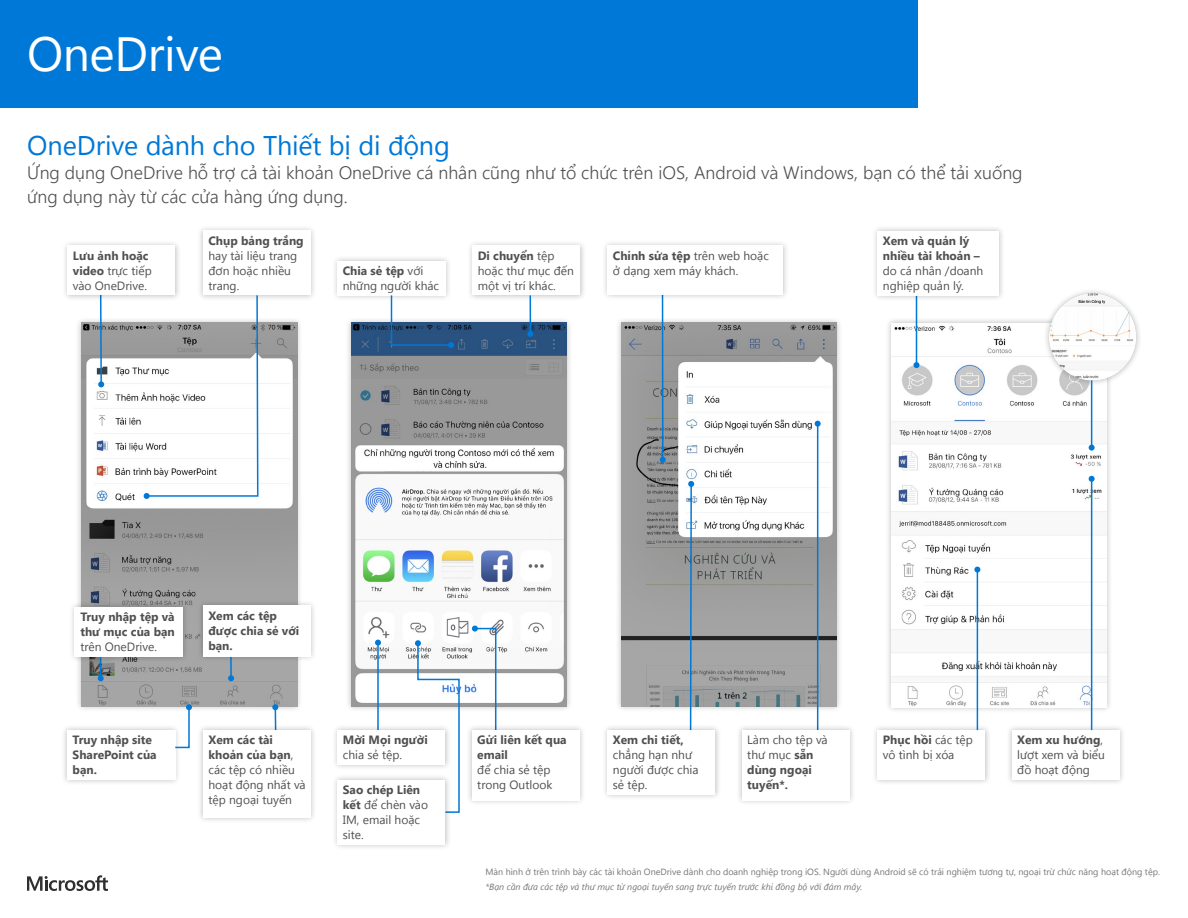
<style>
.page{position:relative;width:1188px;height:918px;background:#fff}
.page>*{position:absolute;margin:0;border:0;box-sizing:border-box;transform-origin:0 0}
.t1{font:48px "Segoe UI";letter-spacing:-.005em;color:#fff}
.t2{font:27px "Segoe UI";letter-spacing:-.005em;color:#0078d7}
.t3{font:300 18px/24px "Segoe UI";color:#505050}
.t4{font:12px/15px "Segoe UI";color:#505050}
.t5{font:700 12px/15px "Segoe UI";color:#505050}
.t6{font:9px "Segoe UI";color:#767676}
.t7{font:italic 9px "Segoe UI";color:#767676}
.s1{font-weight:700}
.s2{font-weight:400}
</style>
<div class="page">
<div style="left:0;top:0;width:918px;height:108px;background:#0078d7"></div>
<svg style="left:27px;top:875px;width:81px;height:16px"></svg>
<div style="left:75px;top:316px;width:228px;height:396px;background:#000;opacity:.25"></div>
<img style="left:81px;top:322px;width:216px;height:384px">
<div style="left:345px;top:317px;width:228px;height:395px;background:#000;opacity:.25"></div>
<img style="left:351px;top:323px;width:216px;height:384px">
<div style="left:615px;top:317px;width:228px;height:395px;background:#000;opacity:.25"></div>
<img style="left:621px;top:323px;width:216px;height:384px">
<div style="left:885px;top:317px;width:228px;height:396px;background:#000;opacity:.25"></div>
<img style="left:891px;top:323px;width:216px;height:384px">
<svg style="left:98px;top:302px;width:6px;height:85px"></svg>
<div style="left:61px;top:240px;width:121px;height:62px;background:#000;opacity:.25"></div>
<div style="left:68px;top:246px;width:108px;height:49px;background:#fff"></div>
<div style="left:61px;top:724px;width:120px;height:62px;background:#000;opacity:.25"></div>
<div style="left:67px;top:730px;width:108px;height:50px;background:#fff"></div>
<div style="left:197px;top:225px;width:120px;height:76px;background:#000;opacity:.25"></div>
<div style="left:203px;top:231px;width:108px;height:64px;background:#fff"></div>
<div style="left:331px;top:255px;width:120px;height:46px;background:#000;opacity:.25"></div>
<div style="left:337px;top:261px;width:108px;height:34px;background:#fff"></div>
<hr style="left:662px;top:295px;width:2px;height:165px;background:#0078d7">
<svg style="left:660px;top:457px;width:6px;height:6px"></svg>
<hr style="left:916px;top:295px;width:1px;height:70px;background:#0078d7">
<svg style="left:914px;top:362px;width:6px;height:6px"></svg>
<svg style="left:390px;top:294px;width:64px;height:54px"></svg>
<svg style="left:144px;top:294px;width:115px;height:205px"></svg>
<svg style="left:98px;top:663px;width:6px;height:18px"></svg>
<svg style="left:174px;top:704px;width:18px;height:45px"></svg>
<svg style="left:272px;top:704px;width:6px;height:20px"></svg>
<hr style="left:230px;top:657px;width:2px;height:21px;background:#0078d7">
<svg style="left:228px;top:675px;width:6px;height:6px"></svg>
<div style="left:197px;top:600px;width:120px;height:63px;background:#000;opacity:.25"></div>
<div style="left:203px;top:605px;width:108px;height:52px;background:#fff"></div>
<div style="left:69px;top:601px;width:120px;height:62px;background:#000;opacity:.25"></div>
<div style="left:75px;top:607px;width:108px;height:49px;background:#fff"></div>
<hr style="left:377px;top:643px;width:2px;height:87px;background:#0078d7">
<svg style="left:375px;top:640px;width:6px;height:6px"></svg>
<svg style="left:688px;top:481px;width:6px;height:243px"></svg>
<svg style="left:472px;top:626px;width:25px;height:98px"></svg>
<hr style="left:817px;top:424px;width:1px;height:306px;background:#0078d7">
<svg style="left:815px;top:421px;width:6px;height:6px"></svg>
<svg style="left:415px;top:640px;width:45px;height:173px"></svg>
<div style="left:197px;top:724px;width:120px;height:99px;background:#000;opacity:.25"></div>
<div style="left:203px;top:730px;width:108px;height:87px;background:#fff"></div>
<div style="left:466px;top:240px;width:121px;height:62px;background:#000;opacity:.25"></div>
<div style="left:472px;top:246px;width:108px;height:49px;background:#fff"></div>
<div style="left:601px;top:240px;width:188px;height:61px;background:#000;opacity:.25"></div>
<div style="left:608px;top:246px;width:175px;height:49px;background:#fff"></div>
<div style="left:871px;top:225px;width:134px;height:77px;background:#000;opacity:.25"></div>
<div style="left:878px;top:231px;width:121px;height:64px;background:#fff"></div>
<div style="left:331px;top:724px;width:121px;height:47px;background:#000;opacity:.25"></div>
<div style="left:338px;top:730px;width:108px;height:35px;background:#fff"></div>
<div style="left:601px;top:724px;width:121px;height:77px;background:#000;opacity:.25"></div>
<div style="left:608px;top:730px;width:108px;height:65px;background:#fff"></div>
<div style="left:871px;top:724px;width:121px;height:62px;background:#000;opacity:.25"></div>
<div style="left:878px;top:730px;width:108px;height:50px;background:#fff"></div>
<div style="left:331px;top:774px;width:121px;height:77px;background:#000;opacity:.25"></div>
<div style="left:338px;top:780px;width:108px;height:65px;background:#fff"></div>
<div style="left:466px;top:724px;width:120px;height:82px;background:#000;opacity:.25"></div>
<div style="left:472px;top:730px;width:108px;height:70px;background:#fff"></div>
<div style="left:736px;top:724px;width:120px;height:82px;background:#000;opacity:.25"></div>
<div style="left:742px;top:730px;width:108px;height:70px;background:#fff"></div>
<div style="left:1006px;top:724px;width:120px;height:62px;background:#000;opacity:.25"></div>
<div style="left:1012px;top:730px;width:108px;height:50px;background:#fff"></div>
<hr style="left:530px;top:295px;width:1px;height:39px;background:#0078d7">
<svg style="left:527px;top:331px;width:6px;height:6px"></svg>
<div style="left:1043px;top:287px;width:99px;height:100px;background:#000;opacity:.25"></div>
<div style="left:1049px;top:293px;width:87px;height:88px;background:#000;opacity:.25"></div>
<img style="left:1049px;top:293px;width:87px;height:88px;border-radius:44px">
<hr style="left:1091px;top:380px;width:1px;height:68px;background:#0078d7">
<svg style="left:1089px;top:445px;width:6px;height:6px"></svg>
<hr style="left:1091px;top:479px;width:1px;height:251px;background:#0078d7">
<svg style="left:1089px;top:476px;width:6px;height:6px"></svg>
<hr style="left:977px;top:570px;width:1px;height:160px;background:#0078d7">
<svg style="left:974px;top:567px;width:6px;height:6px"></svg>
<h1 class="t1" style="left:27px;top:21px;width:197px">OneDrive</h1>
<h2 class="t2" style="left:27px;top:126px;width:424px">OneDrive dành cho Thiết bị di động</h2>
<h3 class="t3" style="left:27px;top:160px;width:997px">Ứng dụng OneDrive hỗ trợ cả tài khoản OneDrive cá nhân cũng như tổ chức trên iOS, Android và Windows, bạn có thể tải xuống ứng dụng này từ các cửa hàng ứng dụng.</h3>
<p class="t4" style="left:73px;top:247px;width:80px"><span class="s1">Lưu ảnh hoặc video</span> trực tiếp vào OneDrive.</p>
<p class="t5" style="left:208px;top:232px;width:97px">Chụp bảng trắng</p>
<p class="t4" style="left:208px;top:247px;width:90px">hay tài liệu trang đơn hoặc nhiều trang.</p>
<p class="t4" style="left:343px;top:263px;width:98px"><span class="s1">Chia sẻ tệp</span> với những người khác</p>
<p class="t4" style="left:478px;top:247px;width:98px"><span class="s1">Di chuyển</span> tệp hoặc thư mục đến một vị trí khác.</p>
<p class="t4" style="left:613px;top:247px;width:158px"><span class="s1">Chỉnh sửa tệp</span> trên web hoặc ở dạng xem máy khách.</p>
<p class="t5" style="left:883px;top:233px;width:99px">Xem và quản lý nhiều tài khoản –</p>
<p class="t4" style="left:883px;top:263px;width:102px">do cá nhân /doanh nghiệp quản lý.</p>
<p class="t5" style="left:80px;top:609px;width:96px">Truy nhập tệp và thư mục của bạn</p>
<p class="t4" style="left:80px;top:639px;width:78px">trên OneDrive.</p>
<p class="t5" style="left:73px;top:732px;width:86px">Truy nhập site<br>SharePoint của bạn.</p>
<p class="t5" style="left:208px;top:607px;width:92px">Xem các tệp được chia sẻ với bạn.</p>
<p class="t4" style="left:208px;top:732px;width:99px"><span class="s1">Xem các tài khoản của bạn</span>, các tệp có nhiều hoạt động nhất và tệp ngoại tuyến</p>
<p class="t5" style="left:343px;top:732px;width:86px">Mời Mọi người</p>
<p class="t4" style="left:343px;top:747px;width:61px">chia sẻ tệp.</p>
<p class="t4" style="left:343px;top:782px;width:87px"><span class="s1">Sao chép Liên kết</span> để chèn vào<br>IM, email hoặc site.</p>
<p class="t5" style="left:477px;top:732px;width:91px">Gửi liên kết qua email</p>
<p class="t4" style="left:477px;top:762px;width:77px">để chia sẻ tệp trong Outlook</p>
<p class="t5" style="left:613px;top:732px;width:72px">Xem chi tiết,</p>
<p class="t4" style="left:613px;top:747px;width:87px">chẳng hạn như người được chia sẻ tệp.</p>
<p class="t4" style="left:883px;top:732px;width:92px"><span class="s1">Phục hồi</span> các tệp vô tình bị xóa</p>
<p class="t5" style="left:747px;top:732px;width:82px"><span class="s2">Làm cho tệp và thư mục</span> sẵn dùng ngoại tuyến*.</p>
<p class="t4" style="left:1017px;top:732px;width:89px"><span class="s1">Xem xu hướng</span>, lượt xem và biểu đồ hoạt động</p>
<p class="t6" style="left:485px;top:866px;width:676px">Màn hình ở trên trình bày các tài khoản OneDrive dành cho doanh nghiệp trong iOS. Người dùng Android sẽ có trải nghiệm tương tự, ngoại trừ chức năng hoạt động tệp.</p>
<p class="t7" style="left:485px;top:881px;width:378px">*Bạn cần đưa các tệp và thư mục từ ngoại tuyến sang trực tuyến trước khi đồng bộ với đám mây.</p>
</div>
